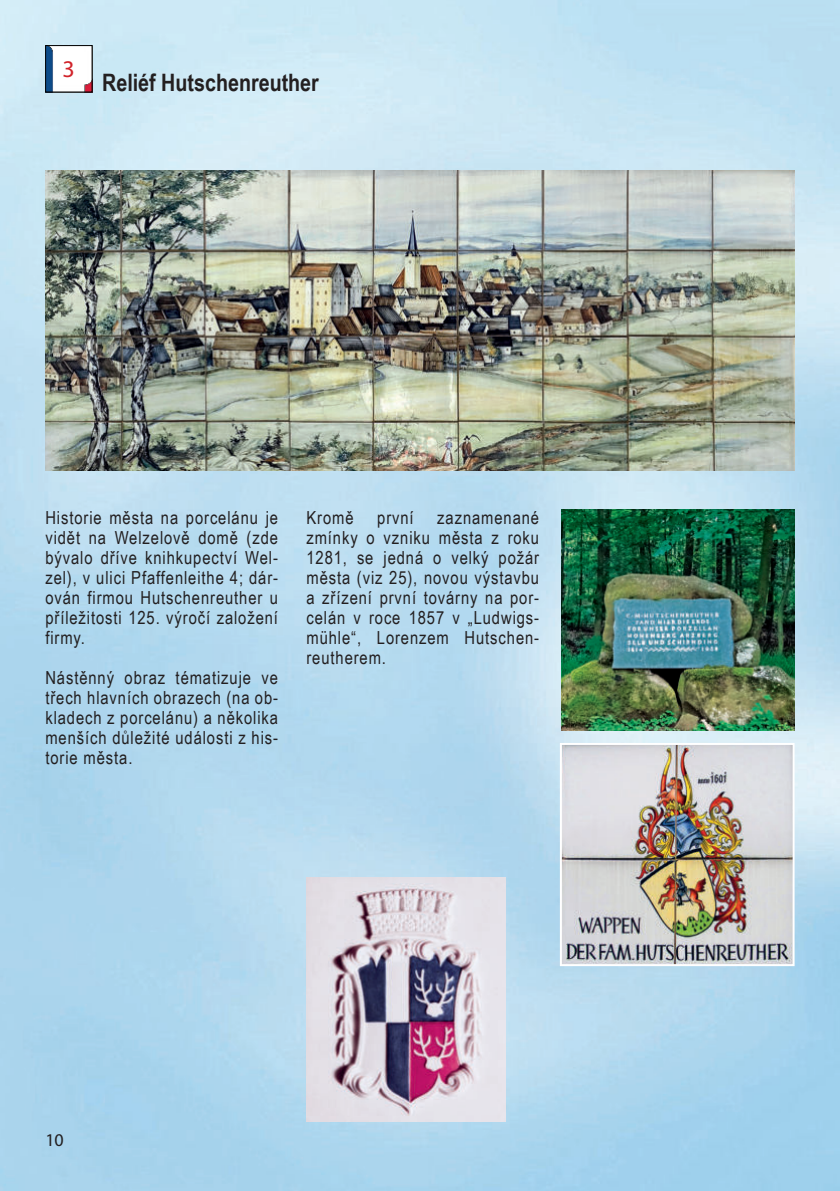
<style>
.page{position:relative;width:840px;height:1191px;background:#fff}
.page>*{position:absolute;margin:0;border:0;box-sizing:border-box;transform-origin:0 0}
.t1{font:700 24px "Arial Narrow";color:#231f20}
.t2{font:24px "Myriad Pro";color:#d1232a}
.t3{font:18px/20px "Arial Narrow";letter-spacing:.05em;color:#231f20;text-align:justify}
.t4{font:18px "Myriad Pro";color:#231f20}
</style>
<div class="page">
<img style="left:0;top:0;width:839px;height:1191px">
<img style="left:562px;top:746px;width:229px;height:217px">
<div style="left:559px;top:743px;width:235px;height:223px;border:2px solid #fff"></div>
<img style="left:561px;top:509px;width:233px;height:221px">
<img style="left:45px;top:170px;width:749px;height:301px">
<img style="left:306px;top:877px;width:199px;height:244px">
<img style="left:47px;top:47px;width:43px;height:43px">
<div style="left:45px;top:45px;width:47px;height:47px;border:1px solid #000"></div>
<h1 class="t2" style="left:62px;top:60px;width:14px">3</h1>
<h1 class="t1" style="left:102px;top:65px;width:218px">Reliéf Hutschenreuther</h1>
<p class="t3" style="left:45px;top:506px;width:234px">Historie města na porcelánu je vidět na Welzelově domě (zde bývalo dříve knihkupectví Wel&shy;zel), v ulici Pfaffenleithe 4; dár&shy;ován firmou Hutschenreuther u příležitosti 125. výročí založení firmy.</p>
<p class="t3" style="left:45px;top:666px;width:234px">Nástěnný obraz tématizuje ve třech hlavních obrazech (na ob&shy;kladech z porcelánu) a několika menších důležité události z his&shy;torie města.</p>
<p class="t3" style="left:306px;top:506px;width:234px;text-indent:131px">zaznamenané zmínky o vzniku města z roku 1281, se jedná o velký požár města (viz 25), novou výstavbu a zřízení první továrny na por&shy;celán v roce 1857 v „Ludwigs&shy;mühle“, Lorenzem Hutschen&shy;reutherem.</p>
<p class="t3" style="left:306px;top:506px;width:49px">Kromě</p>
<p class="t3" style="left:377px;top:506px;width:38px">první</p>
<p class="t4" style="left:45px;top:1133px;width:20px">10</p>
</div>
